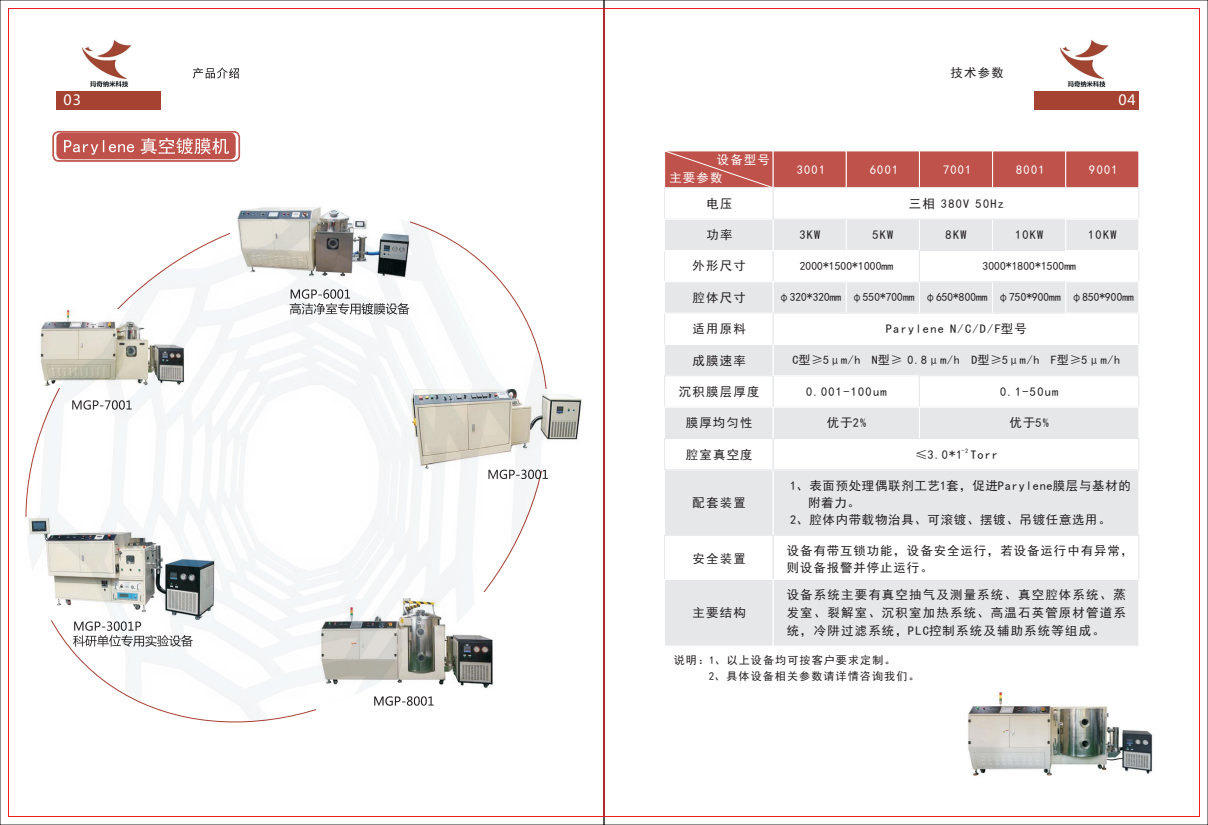
<style>
.page{position:relative;width:1208px;height:825px;background:#fff}
.page>*{position:absolute;margin:0;border:0;box-sizing:border-box;transform-origin:0 0}
.t1{font:14px "Microsoft Ya Hei";color:#fff}
.t2{font:12.4px/17.8px "Sim Hei";letter-spacing:.1em;color:#231f20;text-align:justify}
.t3{font:12.4px "Sim Hei";letter-spacing:.06em;color:#231f20}
.t4{font:12.4px/17.2px "Sim Hei";letter-spacing:.08em;color:#231f20}
.t5{font:12.4px "Sim Hei";letter-spacing:.1em;color:#fff}
.t6{font:12px "Sim Hei";color:#231f20}
.t7{font:11.6px "Sim Hei";letter-spacing:.005em;color:#231f20}
.t8{font:11px/15.9px "Sim Hei";letter-spacing:.1em;color:#231f20}
.t9{font:6.2px "Sim Hei";color:#231f20}
</style>
<div class="page">
<div style="left:53px;top:131px;width:187px;height:31px;border:1px solid #c0524c;border-radius:6px"></div>
<div style="left:53px;top:132px;width:186px;height:29px;border:1px solid #c0524c;border-radius:5px"></div>
<div style="left:56px;top:133px;width:180px;height:26px;background:#c0524c;border-radius:6px"></div>
<img style="left:239px;top:207px;width:104px;height:6px">
<img style="left:968px;top:692px;width:185px;height:84px">
<svg style="left:64px;top:138px;width:165px;height:17px"></svg>
<div style="left:1034px;top:91px;width:104px;height:18px;background:#a64232"></div>
<img style="left:1059px;top:39px;width:50px;height:48px">
<div style="left:772px;top:150px;width:74px;height:38px;background:#c0524c;border:1px solid #fff"></div>
<div style="left:846px;top:150px;width:74px;height:38px;background:#c0524c;border:1px solid #fff"></div>
<div style="left:919px;top:150px;width:74px;height:38px;background:#c0524c;border:1px solid #fff"></div>
<div style="left:992px;top:150px;width:74px;height:38px;background:#c0524c;border:1px solid #fff"></div>
<div style="left:1065px;top:150px;width:74px;height:38px;background:#c0524c;border:1px solid #fff"></div>
<div style="left:664px;top:187px;width:109px;height:33px;background:#fff;border:1px solid #e6e7e9"></div>
<div style="left:664px;top:219px;width:109px;height:32px;background:#e6e7e9;border:1px solid #fff"></div>
<div style="left:664px;top:344px;width:109px;height:32px;background:#e6e7e9;border:1px solid #fff"></div>
<div style="left:664px;top:407px;width:109px;height:32px;background:#e6e7e9;border:1px solid #fff"></div>
<div style="left:664px;top:469px;width:109px;height:67px;background:#e6e7e9;border:1px solid #fff"></div>
<div style="left:664px;top:535px;width:109px;height:47px;border:1px solid #e6e7e9"></div>
<div style="left:664px;top:579px;width:109px;height:67px;background:#e6e7e9;border:1px solid #fff"></div>
<div style="left:664px;top:281px;width:109px;height:33px;background:#e6e7e9;border:1px solid #fff"></div>
<svg style="left:772px;top:251px;width:2px;height:30px"></svg>
<div style="left:772px;top:219px;width:74px;height:32px;background:#e6e7e9;border:1px solid #fff"></div>
<div style="left:772px;top:375px;width:148px;height:33px;border:1px solid #e6e7e9"></div>
<div style="left:772px;top:407px;width:148px;height:32px;background:#e6e7e9;border:1px solid #fff"></div>
<div style="left:772px;top:281px;width:74px;height:33px;background:#e6e7e9;border:1px solid #fff"></div>
<div style="left:846px;top:219px;width:74px;height:32px;background:#e6e7e9;border:1px solid #fff"></div>
<div style="left:846px;top:281px;width:74px;height:33px;background:#e6e7e9;border:1px solid #fff"></div>
<div style="left:919px;top:219px;width:74px;height:32px;background:#e6e7e9;border:1px solid #fff"></div>
<div style="left:919px;top:281px;width:74px;height:33px;background:#e6e7e9;border:1px solid #fff"></div>
<div style="left:992px;top:219px;width:74px;height:32px;background:#e6e7e9;border:1px solid #fff"></div>
<div style="left:992px;top:281px;width:74px;height:33px;background:#e6e7e9;border:1px solid #fff"></div>
<div style="left:772px;top:187px;width:367px;height:33px;background:#fff;border:1px solid #e6e7e9"></div>
<div style="left:772px;top:313px;width:367px;height:32px;background:#fff;border:1px solid #e6e7e9"></div>
<div style="left:919px;top:250px;width:220px;height:32px;background:#fff;border:1px solid #e6e7e9"></div>
<div style="left:1065px;top:219px;width:74px;height:32px;background:#e6e7e9;border:1px solid #fff"></div>
<div style="left:772px;top:344px;width:367px;height:32px;background:#e6e7e9;border:1px solid #fff"></div>
<div style="left:919px;top:407px;width:220px;height:32px;background:#e6e7e9;border:1px solid #fff"></div>
<div style="left:772px;top:469px;width:367px;height:67px;background:#e6e7e9;border:1px solid #fff"></div>
<div style="left:772px;top:535px;width:367px;height:47px;border:1px solid #e6e7e9"></div>
<div style="left:772px;top:579px;width:367px;height:67px;background:#e6e7e9;border:1px solid #fff"></div>
<div style="left:1065px;top:281px;width:74px;height:33px;background:#e6e7e9;border:1px solid #fff"></div>
<svg style="left:664px;top:150px;width:110px;height:39px;background:#c76862"></svg>
<img style="left:82px;top:39px;width:50px;height:48px">
<div style="left:56px;top:91px;width:105px;height:18px;background:#a64232"></div>
<svg style="left:193px;top:67px;width:46px;height:12px"></svg>
<img style="left:0;top:213px;width:582px;height:507px">
<p class="t2" style="left:950px;top:64px;width:55px">技术参数</p>
<p class="t1" style="left:64px;top:94px;width:19px">03</p>
<p class="t1" style="left:1118px;top:94px;width:19px">04</p>
<p class="t5" style="left:716px;top:154px;width:55px">设备型号</p>
<p class="t5" style="left:669px;top:171px;width:55px">主要参数</p>
<p class="t2" style="left:706px;top:194px;width:28px">电压</p>
<p class="t5" style="left:796px;top:163px;width:30px">3001</p>
<p class="t5" style="left:870px;top:163px;width:30px">6001</p>
<p class="t5" style="left:943px;top:163px;width:30px">7001</p>
<p class="t5" style="left:1016px;top:163px;width:30px">8001</p>
<p class="t5" style="left:1089px;top:163px;width:30px">9001</p>
<p class="t2" style="left:908px;top:194px;width:97px">三相 380V 50Hz</p>
<p class="t2" style="left:706px;top:226px;width:28px">功率</p>
<p class="t2" style="left:799px;top:226px;width:23px">3KW</p>
<p class="t2" style="left:872px;top:226px;width:23px">5KW</p>
<p class="t2" style="left:945px;top:226px;width:23px">8KW</p>
<p class="t2" style="left:1015px;top:226px;width:30px">10KW</p>
<p class="t2" style="left:1088px;top:226px;width:30px">10KW</p>
<p class="t2" style="left:692px;top:257px;width:55px">外形尺寸</p>
<p class="t2" style="left:692px;top:289px;width:55px">腔体尺寸</p>
<p class="t7" style="left:799px;top:260px;width:95px">2000*1500*1000mm</p>
<p class="t7" style="left:982px;top:260px;width:95px">3000*1800*1500mm</p>
<p class="t7" style="left:778px;top:291px;width:357px">φ320*320mm φ550*700mm φ650*800mm φ750*900mm φ850*900mm</p>
<p class="t2" style="left:692px;top:320px;width:55px">适用原料</p>
<p class="t2" style="left:886px;top:320px;width:143px">Parylene N/C/D/F型号</p>
<p class="t6" style="left:792px;top:354px;width:329px">C型≥5μm/h N型≥ 0.8μm/h D型≥5μm/h F型≥5μm/h</p>
<p class="t2" style="left:679px;top:382px;width:82px">沉积膜层厚度</p>
<p class="t2" style="left:806px;top:382px;width:82px">0.001-100um</p>
<p class="t2" style="left:1000px;top:382px;width:60px">0.1-50um</p>
<p class="t2" style="left:685px;top:414px;width:68px">膜厚均匀性</p>
<p class="t2" style="left:692px;top:351px;width:55px">成膜速率</p>
<p class="t2" style="left:826px;top:414px;width:41px">优于2%</p>
<p class="t2" style="left:1009px;top:414px;width:41px">优于5%</p>
<p class="t2" style="left:686px;top:445px;width:68px">腔室真空度</p>
<p class="t2" style="left:692px;top:494px;width:55px">配套装置</p>
<p class="t2" style="left:692px;top:550px;width:55px">安全装置</p>
<p class="t2" style="left:692px;top:604px;width:55px">主要结构</p>
<p class="t9" style="left:961px;top:448px;width:8px">-2</p>
<p class="t2" style="left:915px;top:446px;width:84px">≤3.0*1 Torr</p>
<p class="t3" style="left:790px;top:479px;width:342px">1、表面预处理偶联剂工艺1套，促进Parylene膜层与基材的</p>
<p class="t2" style="left:808px;top:494px;width:53px">附着力。</p>
<p class="t3" style="left:790px;top:514px;width:322px">2、腔体内带载物治具、可滚镀、摆镀、吊镀任意选用。</p>
<p class="t4" style="left:786px;top:541px;width:348px">设备有带互锁功能，设备安全运行，若设备运行中有异常，则设备报警并停止运行。</p>
<p class="t2" style="left:786px;top:586px;width:341px">设备系统主要有真空抽气及测量系统、真空腔体系统、蒸发室、裂解室、沉积室加热系统、高温石英管原材管道系统，冷阱过滤系统，PLC控制系统及辅助系统等组成。</p>
<p class="t8" style="left:709px;top:652px;width:212px;text-indent:-35px">说明：1、以上设备均可按客户要求定制。<br>2、具体设备相关参数请详情咨询我们。</p>
</div>
